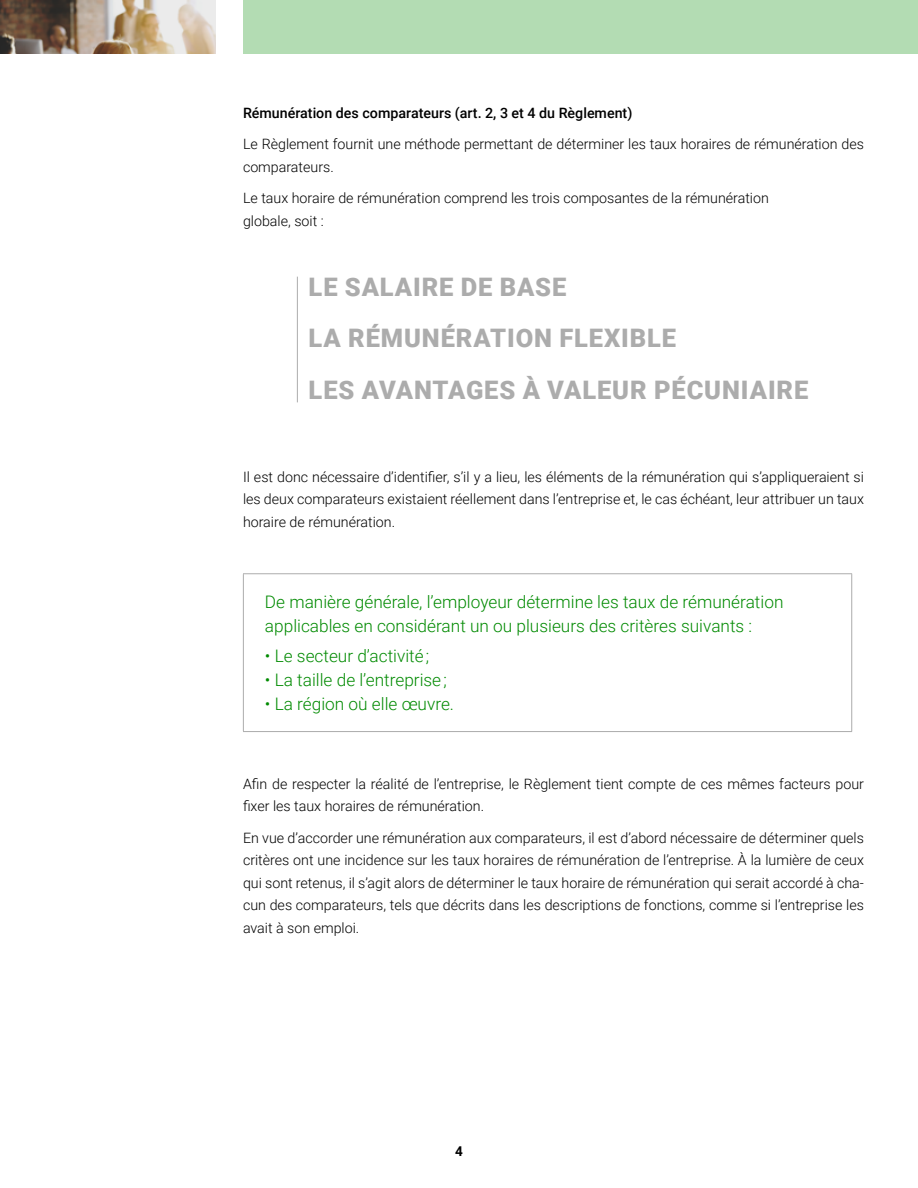
<style>
.page{position:relative;width:918px;height:1188px;background:#fff}
.page>*{position:absolute;margin:0;border:0;box-sizing:border-box;transform-origin:0 0}
.ABR_3-Ville{font:900 25.5px "Roboto";letter-spacing:.035em;color:#acacac}
.ABR_3-Ville-2{font:300 17.25px/24px "Roboto";color:#008a00}
._1-Texte_courant{font:300 14.25px/22.5px "Roboto";color:#000}
._1-Texte_courant-2{font:500 14.25px "Roboto";color:#000}
.t1{font:700 13.5px "Roboto";color:#000}
</style>
<div class="page">
<hr style="left:297px;top:277px;width:1px;height:125px;background:#acacac">
<hr style="left:243px;top:574px;width:1px;height:157px;background:#acacac">
<hr style="left:243px;top:573px;width:609px;height:1px;background:#acacac">
<hr style="left:851px;top:574px;width:1px;height:157px;background:#acacac">
<hr style="left:243px;top:731px;width:609px;height:1px;background:#acacac">
<img style="left:0;top:0;width:216px;height:54px">
<div style="left:243px;top:0;width:675px;height:54px;background:#b3dcb3"></div>
<p class="_1-Texte_courant-2" style="left:243px;top:103px;width:391px">Rémunération des comparateurs (art. 2, 3 et 4 du Règlement)</p>
<p class="_1-Texte_courant" style="left:243px;top:132px;width:623px">Le Règlement fournit une méthode permettant de déterminer les taux horaires de rémunération des comparateurs.</p>
<p class="_1-Texte_courant" style="left:243px;top:186px;width:527px">Le taux horaire de rémunération comprend les trois composantes de la rémunération globale, soit :</p>
<p class="ABR_3-Ville" style="left:309px;top:269px;width:259px">LE SALAIRE DE BASE</p>
<p class="ABR_3-Ville" style="left:309px;top:320px;width:369px">LA RÉMUNÉRATION FLEXIBLE</p>
<p class="ABR_3-Ville" style="left:309px;top:372px;width:501px">LES AVANTAGES À VALEUR PÉCUNIAIRE</p>
<p class="_1-Texte_courant" style="left:243px;top:465px;width:622px;text-align:justify">Il est donc nécessaire d’identifier, s’il y a lieu, les éléments de la rémunération qui s’appliqueraient si les deux comparateurs existaient réellement dans l’entreprise et, le cas échéant, leur attribuer un taux horaire de rémunération.</p>
<p class="ABR_3-Ville-2" style="left:265px;top:590px;width:520px">De manière générale, l’employeur détermine les taux de rémunération applicables en considérant un ou plusieurs des critères suivants :</p>
<p class="ABR_3-Ville-2" style="left:265px;top:643px;width:166px">• Le secteur d’activité ;</p>
<p class="ABR_3-Ville-2" style="left:265px;top:667px;width:183px">• La taille de l’entreprise ;</p>
<p class="ABR_3-Ville-2" style="left:265px;top:691px;width:191px">• La région où elle œuvre.</p>
<p class="_1-Texte_courant" style="left:243px;top:772px;width:622px">Afin de respecter la réalité de l’entreprise, le Règlement tient compte de ces mêmes facteurs pour fixer les taux horaires de rémunération.</p>
<p class="_1-Texte_courant" style="left:243px;top:826px;width:623px;text-align:justify">En vue d’accorder une rémunération aux comparateurs, il est d’abord nécessaire de déterminer quels critères ont une incidence sur les taux horaires de rémunération de l’entreprise. À la lumière de ceux qui sont retenus, il s’agit alors de déterminer le taux horaire de rémunération qui serait accordé à cha&shy;cun des comparateurs, tels que décrits dans les descriptions de fonctions, comme si l’entreprise les avait à son emploi.</p>
<p class="t1" style="left:455px;top:1141px;width:9px">4</p>
</div>
